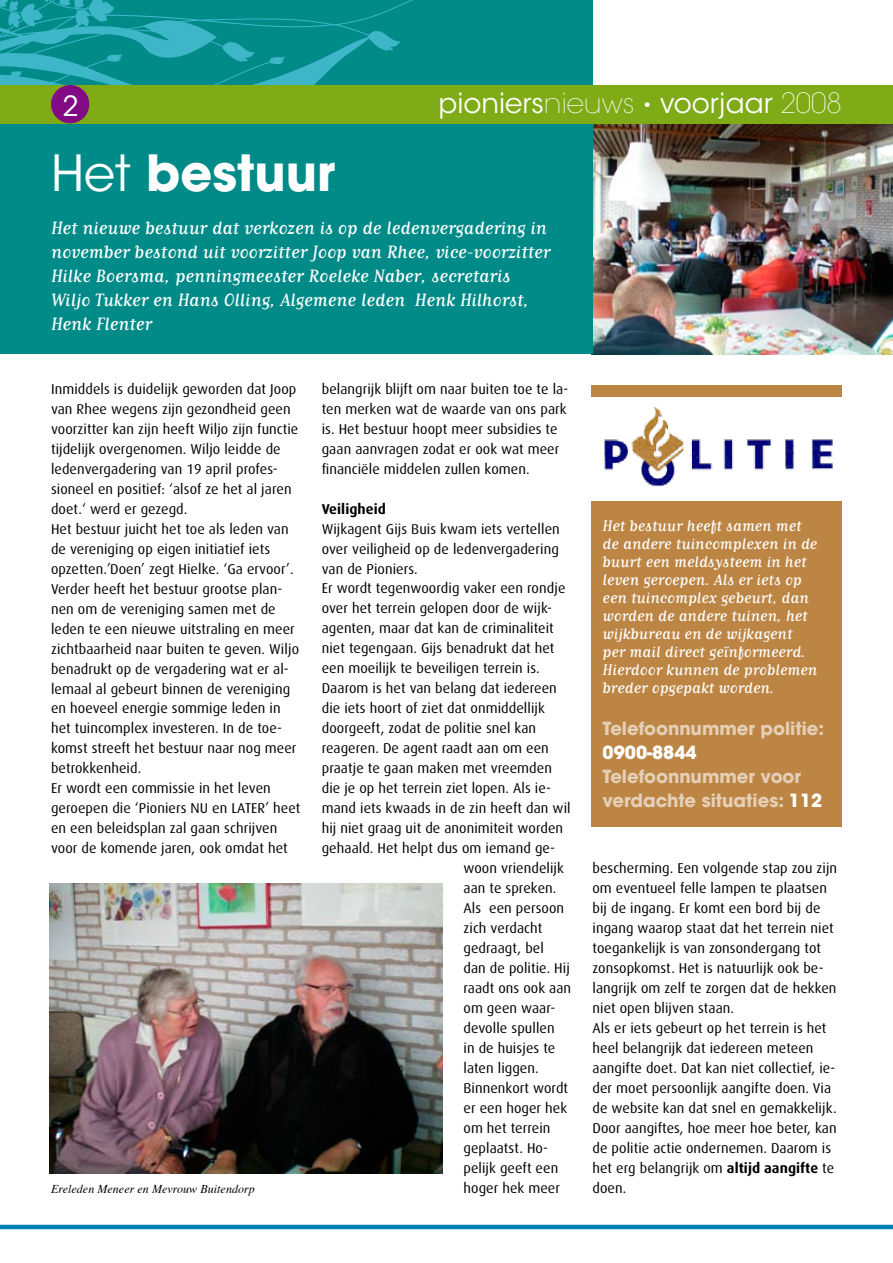
<style>
.page{position:relative;width:893px;height:1263px;background:#fff}
.page>*{position:absolute;margin:0;border:0;box-sizing:border-box;transform-origin:0 0}
.t1{font:700 49.5px "ITC Avant Garde Std";color:#fff}
.t2{font:27.75px "ITC Avant Garde Std";color:#fff}
.t3{font:21px/24px "Matrix Script";color:#fff}
.t4{font:18px/18px "Matrix Script";color:#fff}
.t5{font:700 18px/24px "ITC Avant Garde Std";color:#e5cfb7}
.t6{font:700 18px "ITC Avant Garde Std";color:#fff}
.t7{font:14.25px/20px "Dax";letter-spacing:.005em;color:#000}
.t8{font:700 14.25px "Dax";letter-spacing:.005em;color:#000}
.t9{font:italic 12px "Times";letter-spacing:.005em;color:#000}
.s1{font-weight:200}
.s2{font-weight:400}
.s3{color:#fff}
.s4{font-weight:700}
</style>
<div class="page">
<img style="left:592px;top:123px;width:301px;height:231px">
<div style="left:0;top:0;width:592px;height:354px;background:#008a88"></div>
<svg style="left:0;top:0;width:413px;height:85px"></svg>
<hr style="left:0;top:1225px;width:893px;height:4px;background:#0081b0">
<div style="left:0;top:85px;width:893px;height:38px;background:#7fab16"></div>
<div style="left:51px;top:85px;width:38px;height:38px;background:#830a85;border-radius:50%"></div>
<img style="left:50px;top:883px;width:392px;height:290px">
<img style="left:604px;top:407px;width:229px;height:80px">
<div style="left:592px;top:502px;width:250px;height:325px;background:#bc8544"></div>
<div style="left:592px;top:385px;width:250px;height:11px;background:#bc8544"></div>
<h2 class="t2" style="left:62px;top:89px;width:17px">2</h2>
<h2 class="t2" style="left:438px;top:86px;width:405px">pioniers<span class="s1">nieuws •</span> voorjaar <span class="s1">2008</span></h2>
<h1 class="t1" style="left:51px;top:140px;width:286px"><span class="s2">Het</span> bestuur</h1>
<p class="t3" style="left:51px;top:216px;width:501px">Het nieuwe bestuur dat verkozen is op de ledenvergadering in november bestond uit voorzitter Joop van Rhee, vice-voorzitter Hilke Boersma, penningmeester Roeleke Naber, secretaris Wiljo Tukker en Hans Olling, Algemene leden Henk Hilhorst, Henk Flenter</p>
<p class="t7" style="left:51px;top:379px;width:251px">Inmiddels is duidelijk geworden dat Joop van Rhee wegens zijn gezondheid geen voorzitter kan zijn heeft Wiljo zijn functie tijdelijk overgenomen. Wiljo leidde de ledenvergadering van 19 april profes&shy;sioneel en positief: ‘alsof ze het al jaren doet.‘ werd er gezegd.<br>Het bestuur juicht het toe als leden van de vereniging op eigen initiatief iets opzetten.’Doen’ zegt Hielke. ‘Ga ervoor’.<br>Verder heeft het bestuur grootse plan&shy;nen om de vereniging samen met de leden te een nieuwe uitstraling en meer zichtbaarheid naar buiten te geven. Wiljo benadrukt op de vergadering wat er al&shy;lemaal al gebeurt binnen de vereniging en hoeveel energie sommige leden in het tuincomplex investeren. In de toe&shy;komst streeft het bestuur naar nog meer betrokkenheid.<br>Er wordt een commissie in het leven geroepen die ‘Pioniers NU en LATER’ heet en een beleidsplan zal gaan schrijven voor de komende jaren, ook omdat het</p>
<p class="t7" style="left:322px;top:379px;width:248px">belangrijk blijft om naar buiten toe te la&shy;ten merken wat de waarde van ons park is. Het bestuur hoopt meer subsidies te gaan aanvragen zodat er ook wat meer financiële middelen zullen komen.</p>
<p class="t8" style="left:322px;top:501px;width:66px">Veiligheid</p>
<p class="t7" style="left:322px;top:519px;width:239px">Wijkagent Gijs Buis kwam iets vertellen</p>
<p class="t7" style="left:322px;top:539px;width:239px">over veiligheid op de ledenvergadering</p>
<p class="t7" style="left:322px;top:559px;width:97px">van de Pioniers.</p>
<p class="t7" style="left:322px;top:579px;width:245px">Er wordt tegenwoordig vaker een rondje</p>
<p class="t7" style="left:322px;top:599px;width:232px">over het terrein gelopen door de wijk-</p>
<p class="t7" style="left:322px;top:619px;width:234px">agenten, maar dat kan de criminaliteit</p>
<p class="t7" style="left:322px;top:639px;width:234px">niet tegengaan. Gijs benadrukt dat het</p>
<p class="t7" style="left:322px;top:659px;width:219px">een moeilijk te beveiligen terrein is.</p>
<p class="t7" style="left:322px;top:679px;width:237px">Daarom is het van belang dat iedereen</p>
<p class="t7" style="left:322px;top:699px;width:225px">die iets hoort of ziet dat onmiddellijk</p>
<p class="t7" style="left:322px;top:718px;width:216px">doorgeeft, zodat de politie snel kan</p>
<p class="t7" style="left:322px;top:738px;width:229px">reageren. De agent raadt aan om een</p>
<p class="t7" style="left:322px;top:758px;width:232px">praatje te gaan maken met vreemden</p>
<p class="t7" style="left:322px;top:778px;width:231px">die je op het terrein ziet lopen. Als ie-</p>
<p class="t7" style="left:322px;top:798px;width:250px">mand iets kwaads in de zin heeft dan wil</p>
<p class="t7" style="left:322px;top:818px;width:243px">hij niet graag uit de anonimiteit worden</p>
<p class="t7" style="left:322px;top:838px;width:235px">gehaald. Het helpt dus om iemand ge-</p>
<p class="t7" style="left:463px;top:858px;width:102px">woon vriendelijk</p>
<p class="t7" style="left:463px;top:878px;width:94px">aan te spreken.</p>
<p class="t7" style="left:463px;top:898px;width:102px">Als een persoon</p>
<p class="t7" style="left:463px;top:918px;width:80px">zich verdacht</p>
<p class="t7" style="left:463px;top:938px;width:82px">gedraagt, bel</p>
<p class="t7" style="left:463px;top:958px;width:108px">dan de politie. Hij</p>
<p class="t7" style="left:463px;top:978px;width:109px">raadt ons ook aan</p>
<p class="t7" style="left:463px;top:998px;width:93px">om geen waar-</p>
<p class="t7" style="left:463px;top:1018px;width:93px">devolle spullen</p>
<p class="t7" style="left:463px;top:1038px;width:93px">in de huisjes te</p>
<p class="t7" style="left:463px;top:1058px;width:77px">laten liggen.</p>
<p class="t7" style="left:463px;top:1078px;width:106px">Binnenkort wordt</p>
<p class="t7" style="left:463px;top:1098px;width:105px">er een hoger hek</p>
<p class="t7" style="left:463px;top:1118px;width:88px">om het terrein</p>
<p class="t7" style="left:463px;top:1138px;width:86px">geplaatst. Ho-</p>
<p class="t7" style="left:463px;top:1158px;width:96px">pelijk geeft een</p>
<p class="t7" style="left:463px;top:1178px;width:98px">hoger hek meer</p>
<p class="t9" style="left:51px;top:1178px;width:205px">Ereleden Meneer en Mevrouw Buitendorp</p>
<p class="t4" style="left:603px;top:516px;width:216px">Het bestuur heeft samen met de andere tuincomplexen in de buurt een meldsysteem in het leven geroepen. Als er iets op een tuincomplex gebeurt, dan worden de andere tuinen, het wijkbureau en de wijkagent per mail direct geïnformeerd.<br>Hierdoor kunnen de problemen breder opgepakt worden.</p>
<p class="t5" style="left:603px;top:716px;width:223px">Telefoonnummer politie:</p>
<p class="t6" style="left:603px;top:740px;width:96px">0900-8844</p>
<p class="t5" style="left:603px;top:764px;width:221px">Telefoonnummer voor verdachte situaties: <span class="s3">112</span></p>
<p class="t7" style="left:592px;top:859px;width:246px">bescherming. Een volgende stap zou zijn om eventueel felle lampen te plaatsen bij de ingang. Er komt een bord bij de ingang waarop staat dat het terrein niet toegankelijk is van zonsondergang tot zonsopkomst. Het is natuurlijk ook be&shy;langrijk om zelf te zorgen dat de hekken niet open blijven staan.<br>Als er iets gebeurt op het terrein is het heel belangrijk dat iedereen meteen aangifte doet. Dat kan niet collectief, ie&shy;der moet persoonlijk aangifte doen. Via de website kan dat snel en gemakkelijk.<br>Door aangiftes, hoe meer hoe beter, kan de politie actie ondernemen. Daarom is het erg belangrijk om <span class="s4">altijd aangifte</span> te doen.</p>
</div>
